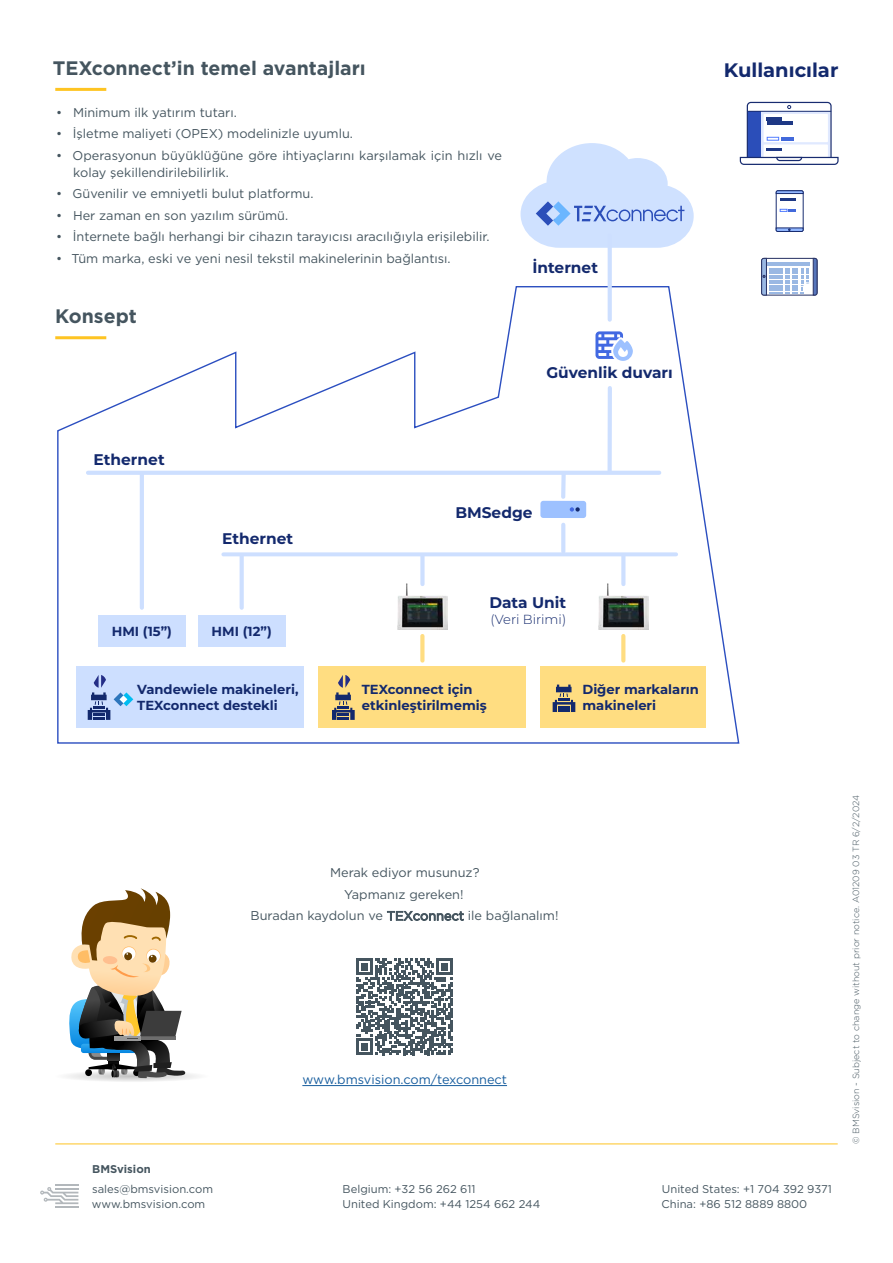
<style>
.page{position:relative;width:893px;height:1263px;background:#fff}
.page>*{position:absolute;margin:0;border:0;box-sizing:border-box;transform-origin:0 0}
.t1{font:700 19.5px "Gotham";color:#45555f}
.t2{font:700 19.5px "Montserrat";color:#13296d}
.t3{font:700 15.45px "Montserrat";color:#13296d}
.t4{font:700 13.2px/15.8px "Montserrat";color:#13296d}
.t5{font:300 13.2px "Montserrat";color:#13296d}
.t6{font:12.75px/21.5px "Gotham";color:#45555f}
.t7{font:12.75px "Gotham";color:#175d9e}
.t8{font:11.25px/15px "Gotham";color:#45555f}
.t9{font:700 11.25px "Gotham";color:#45555f}
.t10{font:300 9px "Gotham";color:#45555f}
</style>
<div class="page">
<hr style="left:55px;top:1206px;width:23px;height:2px;background:#b2b7bb">
<hr style="left:55px;top:1184px;width:23px;height:2px;background:#b2b7bb">
<svg style="left:40px;top:1187px;width:38px;height:17px"></svg>
<hr style="left:55px;top:1143px;width:783px;height:1px;background:#fec422">
<hr style="left:55px;top:336px;width:51px;height:3px;background:#fec422">
<hr style="left:55px;top:88px;width:51px;height:3px;background:#fec422">
<hr style="left:302px;top:1085px;width:205px;height:1px;background:#175d9e">
<svg style="left:57px;top:285px;width:683px;height:459px"></svg>
<svg style="left:747px;top:102px;width:84px;height:62px"></svg>
<div style="left:747px;top:102px;width:85px;height:63px;border:1px solid #182c70;border-radius:4px"></div>
<div style="left:748px;top:112px;width:16px;height:45px;background:#2b4eb9"></div>
<div style="left:761px;top:112px;width:69px;height:45px;background:#e0e9ff"></div>
<div style="left:764px;top:114px;width:64px;height:28px;background:#fff"></div>
<hr style="left:767px;top:117px;width:15px;height:3px;background:#1e3885">
<hr style="left:767px;top:122px;width:25px;height:3px;background:#1e3885">
<div style="left:767px;top:137px;width:12px;height:4px;border:1px solid #537dff"></div>
<hr style="left:781px;top:137px;width:13px;height:4px;background:#4269db">
<div style="left:764px;top:144px;width:64px;height:15px;background:#fff"></div>
<hr style="left:766px;top:148px;width:16px;height:3px;background:#1e3885">
<hr style="left:749px;top:111px;width:82px;height:1px;background:#182c70">
<svg style="left:787px;top:105px;width:4px;height:4px"></svg>
<svg style="left:739px;top:156px;width:100px;height:9px"></svg>
<hr style="left:88px;top:471px;width:571px;height:4px;background:#cddfff">
<svg style="left:420px;top:636px;width:4px;height:24px"></svg>
<div style="left:607px;top:388px;width:5px;height:84px;background:#cddfff"></div>
<div style="left:561px;top:474px;width:5px;height:23px;background:#cddfff"></div>
<svg style="left:595px;top:331px;width:38px;height:30px"></svg>
<svg style="left:520px;top:143px;width:174px;height:105px"></svg>
<div style="left:540px;top:501px;width:46px;height:17px;background:#9dc1ff;border-radius:3px"></div>
<svg style="left:570px;top:507px;width:10px;height:5px"></svg>
<hr style="left:608px;top:236px;width:4px;height:84px;background:#cddfff">
<div style="left:776px;top:190px;width:27px;height:42px;border:1px solid #182c70;border-radius:2px"></div>
<svg style="left:775px;top:227px;width:29px;height:5px"></svg>
<svg style="left:776px;top:190px;width:28px;height:10px"></svg>
<svg style="left:780px;top:209px;width:16px;height:3px"></svg>
<svg style="left:621px;top:556px;width:4px;height:27px"></svg>
<div style="left:420px;top:555px;width:5px;height:29px;background:#cddfff"></div>
<img style="left:397px;top:583px;width:51px;height:46px">
<svg style="left:621px;top:636px;width:4px;height:24px"></svg>
<img style="left:598px;top:583px;width:51px;height:46px">
<svg style="left:223px;top:552px;width:453px;height:4px;background:#d1e1ff"></svg>
<hr style="left:561px;top:525px;width:4px;height:26px;background:#cddfff">
<hr style="left:140px;top:474px;width:4px;height:134px;background:#cddfff">
<hr style="left:240px;top:555px;width:4px;height:53px;background:#cddfff">
<svg style="left:761px;top:257px;width:57px;height:39px"></svg>
<div style="left:98px;top:615px;width:88px;height:31px;background:#cddfff"></div>
<div style="left:77px;top:666px;width:227px;height:62px;background:#cddfff"></div>
<div style="left:540px;top:666px;width:166px;height:62px;background:#ffdd81"></div>
<div style="left:198px;top:615px;width:88px;height:31px;background:#cddfff"></div>
<div style="left:318px;top:666px;width:208px;height:62px;background:#ffdd81"></div>
<svg style="left:332px;top:675px;width:23px;height:45px"></svg>
<svg style="left:553px;top:684px;width:22px;height:28px"></svg>
<svg style="left:88px;top:675px;width:45px;height:45px"></svg>
<svg style="left:67px;top:888px;width:130px;height:194px"></svg>
<svg style="left:356px;top:958px;width:97px;height:97px"></svg>
<h1 class="t1" style="left:53px;top:55px;width:315px">TEXconnect’in temel avantajları</h1>
<p class="t6" style="left:56px;top:101px;width:182px">• Minimum ilk yatırım tutarı.</p>
<p class="t6" style="left:56px;top:122px;width:298px">• İşletme maliyeti (OPEX) modelinizle uyumlu.</p>
<p class="t6" style="left:73px;top:146px;width:430px;line-height:17.2px;text-indent:-17px">• Operasyonun büyüklüğüne göre ihtiyaçlarını karşılamak için hızlı ve kolay şekillendirilebilirlik.</p>
<p class="t6" style="left:56px;top:183px;width:259px">• Güvenilir ve emniyetli bulut platformu.</p>
<p class="t6" style="left:56px;top:204px;width:234px">• Her zaman en son yazılım sürümü.</p>
<p class="t6" style="left:56px;top:226px;width:435px">• İnternete bağlı herhangi bir cihazın tarayıcısı aracılığıyla erişilebilir.</p>
<p class="t6" style="left:56px;top:247px;width:396px">• Tüm marka, eski ve yeni nesil tekstil makinelerinin bağlantısı.</p>
<h1 class="t1" style="left:55px;top:304px;width:83px">Konsept</h1>
<p class="t3" style="left:532px;top:256px;width:67px">İnternet</p>
<p class="t3" style="left:546px;top:362px;width:128px">Güvenlik duvarı</p>
<h1 class="t2" style="left:724px;top:56px;width:116px">Kullanıcılar</h1>
<p class="t3" style="left:94px;top:448px;width:73px">Ethernet</p>
<p class="t3" style="left:222px;top:528px;width:73px">Ethernet</p>
<p class="t4" style="left:112px;top:623px;width:62px">HMI (15”)</p>
<p class="t4" style="left:212px;top:623px;width:62px">HMI (12”)</p>
<p class="t3" style="left:455px;top:501px;width:79px">BMSedge</p>
<p class="t3" style="left:489px;top:592px;width:78px">Data Unit</p>
<p class="t5" style="left:491px;top:610px;width:77px">(Veri Birimi)</p>
<p class="t4" style="left:137px;top:681px;width:163px">Vandewiele makineleri,<br>TEXconnect destekli</p>
<p class="t4" style="left:582px;top:681px;width:118px">Diğer markaların makineleri</p>
<p class="t4" style="left:362px;top:681px;width:126px">TEXconnect için etkinleştirilmemiş</p>
<p class="t6" style="left:251px;top:862px;width:309px;text-align:center">Merak ediyor musunuz?<br>Yapmanız gereken!<br>Buradan kaydolun ve TEXconnect ile bağlanalım!</p>
<p class="t7" style="left:302px;top:1071px;width:206px">www.bmsvision.com/texconnect</p>
<p class="t9" style="left:92px;top:1162px;width:60px">BMSvision</p>
<p class="t8" style="left:92px;top:1181px;width:123px">sales@bmsvision.com www.bmsvision.com</p>
<p class="t8" style="left:343px;top:1181px;width:199px">Belgium: +32 56 262 611<br>United Kingdom: +44 1254 662 244</p>
<p class="t8" style="left:661px;top:1181px;width:172px">United States: +1 704 392 9371<br>China: +86 512 8889 8800</p>
<p class="t10" style="left:850px;top:1144px;width:350px;rotate:-90deg">© BMSvision - Subject to change without prior notice. A01209 03 TR 6/2/2024</p>
</div>
